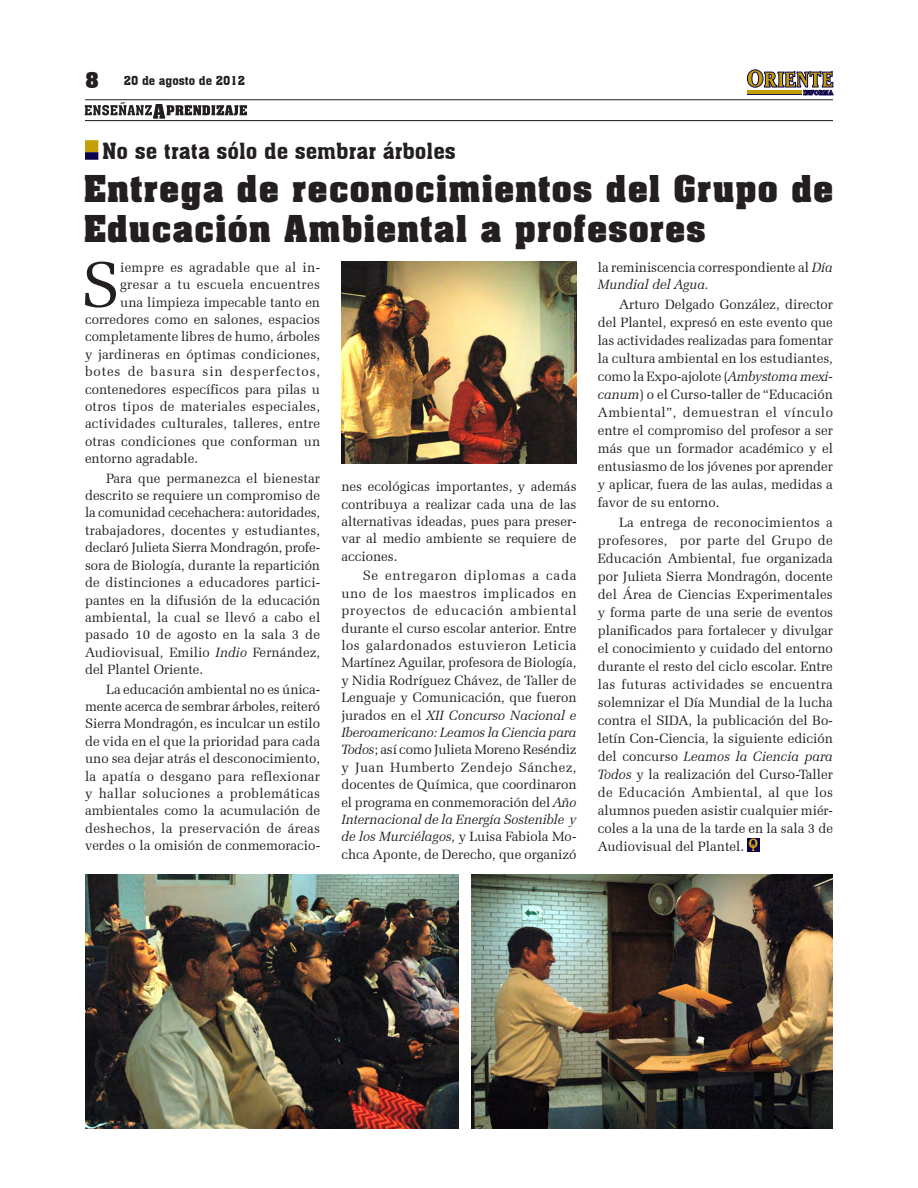
<style>
.page{position:relative;width:918px;height:1188px;background:#fff}
.page>*{position:absolute;margin:0;border:0;box-sizing:border-box;transform-origin:0 0}
.CUERPO_DE_TEXTOO_OK{font:64.2px "Zapf Elliptical 711 BT";color:#231f20}
.titulo{font:700 31.5px/40.5px "Aachen";letter-spacing:.055em;color:#231f20}
.balazo{font:21.75px "Aachen BT";color:#231f20}
.t1{font:700 15px "Oranda BT";color:#deb308}
.CUERPO_DE_TEXTOO_OK-2{font:13.5px/17.4px "Zapf Elliptical 711 BT";color:#231f20;text-align:justify}
.CUERPO_DE_TEXTOO_OK-3{font:13.5px "Zapf Elliptical 711 BT";letter-spacing:.02em;color:#231f20}
.CUERPO_DE_TEXTOO_OK-4{font:13.5px "Zapf Elliptical 711 BT";letter-spacing:.065em;color:#231f20}
.CUERPO_DE_TEXTOO_OK-5{font:13.5px "Zapf Elliptical 711 BT";letter-spacing:.025em;color:#231f20}
.t2{font:12px "Aachen BT";color:#231f20}
.t3{font:700 10.5px "Oranda BT";color:#deb308}
.s1{font-weight:700;font-size:21px}
.s2{font-style:italic}
</style>
<div class="page">
<img style="left:85px;top:875px;width:374px;height:253px">
<img style="left:472px;top:875px;width:361px;height:253px">
<div style="left:85px;top:140px;width:13px;height:12px;background:#c39f06;border:2px solid #c39f06"></div>
<svg style="left:85px;top:152px;width:13px;height:8px"></svg>
<div style="left:747px;top:838px;width:13px;height:14px;background:#0a024e"></div>
<img style="left:341px;top:261px;width:236px;height:203px">
<svg style="left:85px;top:103px;width:162px;height:16px"></svg>
<hr style="left:85px;top:99px;width:748px;height:1px;background:#231f20">
<hr style="left:85px;top:120px;width:748px;height:1px;background:#231f20">
<svg style="left:747px;top:70px;width:16px;height:17px"></svg>
<div style="left:747px;top:70px;width:16px;height:17px;border:1px solid #0a024e;border-radius:50%"></div>
<div style="left:752px;top:72px;width:7px;height:13px;background:#fff;border-radius:50%"></div>
<div style="left:752px;top:72px;width:7px;height:13px;border:1px solid #0a024e;border-radius:50%"></div>
<svg style="left:764px;top:71px;width:69px;height:24px"></svg>
<div style="left:747px;top:90px;width:54px;height:5px;background:#c39f06"></div>
<p class="t2" style="left:85px;top:73px;width:161px"><span class="s1">8</span> 20 de agosto de 2012</p>
<p class="balazo" style="left:102px;top:137px;width:355px">No se trata sólo de sembrar árboles</p>
<p class="titulo" style="left:84px;top:167px;width:751px">Entrega de reconocimientos del Grupo de<br>Educación Ambiental a profesores</p>
<p class="CUERPO_DE_TEXTOO_OK-2" style="left:598px;top:258px;width:237px">la reminiscencia correspondiente al <span class="s2">Día<br>Mundial del Agua.</span></p>
<p class="CUERPO_DE_TEXTOO_OK-2" style="left:598px;top:296px;width:237px;line-height:18px;text-indent:21px">Arturo Delgado González, director del Plantel, expresó en este evento que las actividades realizadas para fomentar la cultura ambiental en los estudiantes, como la Expo-ajolote (<span class="s2">Ambystoma mexi&shy;canum</span>) o el Curso-taller de “Educación Ambiental”, demuestran el vínculo entre el compromiso del profesor a ser más que un formador académico y el entusiasmo de los jóvenes por aprender y aplicar, fuera de las aulas, medidas a favor de su entorno.</p>
<p class="CUERPO_DE_TEXTOO_OK-2" style="left:598px;top:514px;width:237px;line-height:18px;text-indent:21px">La entrega de reconocimientos a profesores, por parte del Grupo de Educación Ambiental, fue organizada por Julieta Sierra Mondragón, docente del Área de Ciencias Experimentales y forma parte de una serie de eventos planificados para fortalecer y divulgar el conocimiento y cuidado del entorno durante el resto del ciclo escolar. Entre las futuras actividades se encuentra solemnizar el Día Mundial de la lucha contra el SIDA, la publicación del Bo&shy;letín Con-Ciencia, la siguiente edición del concurso <span class="s2">Leamos la Ciencia para Todos</span> y la realización del Curso-Taller de Educación Ambiental, al que los alumnos pueden asistir cualquier miér&shy;coles a la una de la tarde en la sala 3 de Audiovisual del Plantel.</p>
<p class="CUERPO_DE_TEXTOO_OK" style="left:81px;top:247px;width:40px">S</p>
<p class="CUERPO_DE_TEXTOO_OK-3" style="left:120px;top:259px;width:201px">iempre es agradable que al in-</p>
<p class="CUERPO_DE_TEXTOO_OK-5" style="left:120px;top:277px;width:201px">gresar a tu escuela encuentres</p>
<p class="CUERPO_DE_TEXTOO_OK-2" style="left:120px;top:293px;width:201px">una limpieza impecable tanto en</p>
<p class="CUERPO_DE_TEXTOO_OK-2" style="left:85px;top:311px;width:237px">corredores como en salones, espacios</p>
<p class="CUERPO_DE_TEXTOO_OK-2" style="left:85px;top:328px;width:237px">completamente libres de humo, árboles</p>
<p class="CUERPO_DE_TEXTOO_OK-2" style="left:85px;top:345px;width:237px">y jardineras en óptimas condiciones,</p>
<p class="CUERPO_DE_TEXTOO_OK-4" style="left:85px;top:364px;width:237px">botes de basura sin desperfectos,</p>
<p class="CUERPO_DE_TEXTOO_OK-2" style="left:85px;top:380px;width:237px">contenedores específicos para pilas u</p>
<p class="CUERPO_DE_TEXTOO_OK-3" style="left:85px;top:398px;width:237px">otros tipos de materiales especiales,</p>
<p class="CUERPO_DE_TEXTOO_OK-2" style="left:85px;top:415px;width:237px">actividades culturales, talleres, entre</p>
<p class="CUERPO_DE_TEXTOO_OK-2" style="left:85px;top:432px;width:237px">otras condiciones que conforman un</p>
<p class="CUERPO_DE_TEXTOO_OK-2" style="left:85px;top:450px;width:114px">entorno agradable.</p>
<p class="CUERPO_DE_TEXTOO_OK-2" style="left:85px;top:469px;width:237px;text-indent:21px">Para que permanezca el bienestar descrito se requiere un compromiso de la comunidad cecehachera: autoridades, trabajadores, docentes y estudiantes, declaró Julieta Sierra Mondragón, profe&shy;sora de Biología, durante la repartición de distinciones a educadores partici&shy;pantes en la difusión de la educación ambiental, la cual se llevó a cabo el pasado 10 de agosto en la sala 3 de Audiovisual, Emilio <span class="s2">Indio</span> Fernández, del Plantel Oriente.</p>
<p class="CUERPO_DE_TEXTOO_OK-2" style="left:85px;top:680px;width:237px;text-indent:21px">La educación ambiental no es única&shy;mente acerca de sembrar árboles, reiteró Sierra Mondragón, es inculcar un estilo de vida en el que la prioridad para cada uno sea dejar atrás el desconocimiento, la apatía o desgano para reflexionar y hallar soluciones a problemáticas ambientales como la acumulación de deshechos, la preservación de áreas verdes o la omisión de conmemoracio-</p>
<p class="CUERPO_DE_TEXTOO_OK-2" style="left:341px;top:478px;width:237px">nes ecológicas importantes, y además contribuya a realizar cada una de las alternativas ideadas, pues para preser&shy;var al medio ambiente se requiere de acciones.</p>
<p class="CUERPO_DE_TEXTOO_OK-2" style="left:341px;top:567px;width:237px;text-indent:21px">Se entregaron diplomas a cada uno de los maestros implicados en proyectos de educación ambiental durante el curso escolar anterior. Entre los galardonados estuvieron Leticia Martínez Aguilar, profesora de Biología, y Nidia Rodríguez Chávez, de Taller de Lenguaje y Comunicación, que fueron jurados en el <span class="s2">XII Concurso Nacional e Iberoamericano: Leamos la Ciencia para Todos</span>; así como Julieta Moreno Reséndiz y Juan Humberto Zendejo Sánchez, docentes de Química, que coordinaron el programa en conmemoración del <span class="s2">Año Internacional de la Energía Sostenible y de los Murciélagos,</span> y Luisa Fabiola Mo&shy;chca Aponte, de Derecho, que organizó</p>
<p class="t1" style="left:749px;top:835px;width:11px">O</p>
<p class="t3" style="left:752px;top:841px;width:4px">I</p>
</div>
